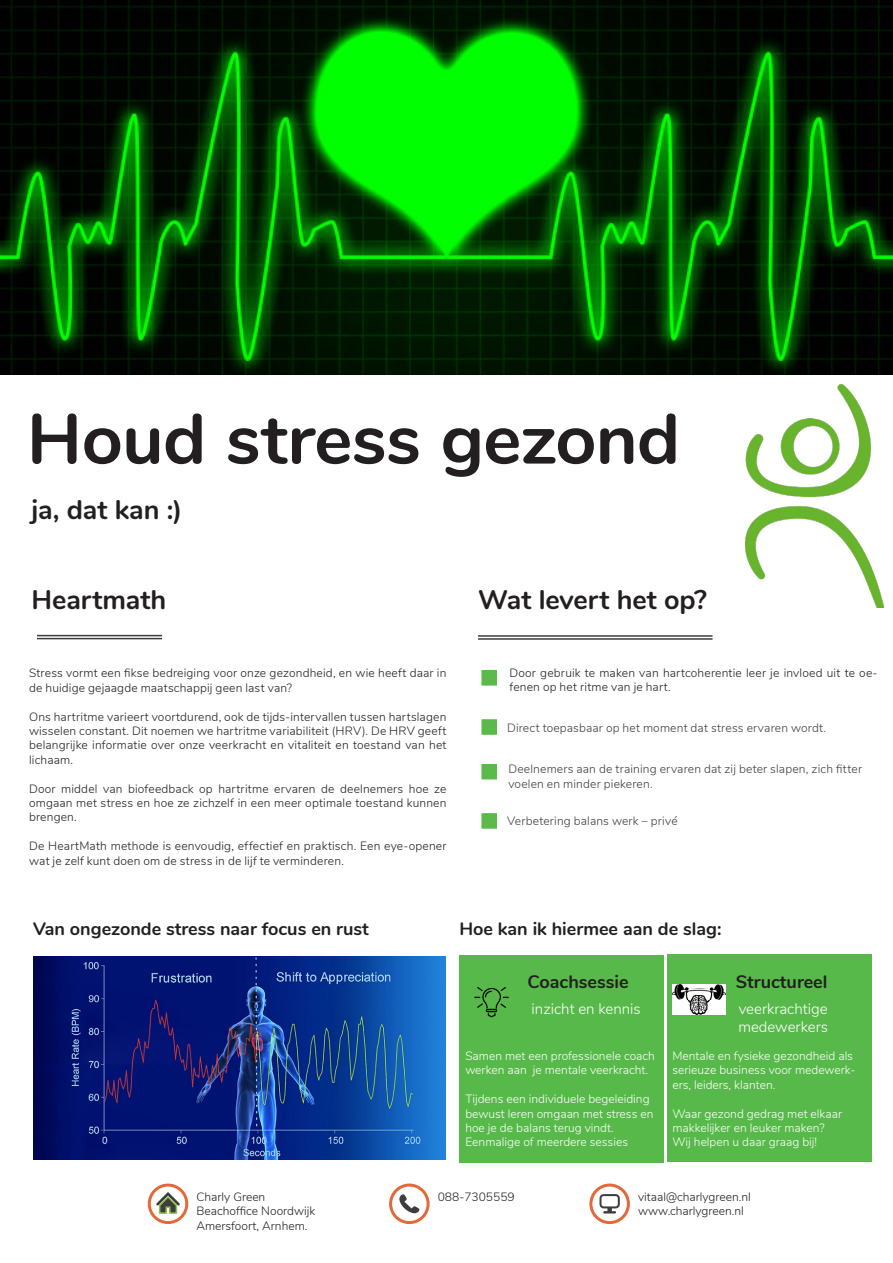
<style>
.page{position:relative;width:893px;height:1263px;background:#fff}
.page>*{position:absolute;margin:0;border:0;box-sizing:border-box;transform-origin:0 0}
.Slogan{font:700 70.5px "Nunito";letter-spacing:-.01em;color:#231f20}
.nunito{font:700 27px "Nunito";letter-spacing:-.005em;color:#231f20}
.Contact{font:700 18px "Nunito";color:#231f20}
.Subtitle{font:700 18px "Nunito";color:#231f20}
.Subtitle_2{font:300 15px/18px "Nunito";color:#fff}
.Text_2{font:300 12px/14.4px "Nunito";letter-spacing:.015em;color:#231f20}
.Text{font:300 12px/14.4px "Nunito";color:#fff}
.Text_2-2{font:300 12px/14.4px "Nunito";letter-spacing:.015em;color:#3e3e3f}
.Contact-2{font:300 12px "Nunito";color:#231f20}
</style>
<div class="page">
<img style="left:745px;top:384px;width:138px;height:223px">
<div style="left:459px;top:955px;width:205px;height:208px;background:#57b949"></div>
<div style="left:667px;top:954px;width:204px;height:208px;background:#57b949"></div>
<div style="left:481px;top:670px;width:16px;height:15px;background:#5aba4a"></div>
<div style="left:481px;top:719px;width:16px;height:16px;background:#5aba49;border:2px solid #5aba4a"></div>
<div style="left:481px;top:813px;width:16px;height:16px;background:#5aba4a;border:2px solid #5aba49"></div>
<div style="left:481px;top:764px;width:16px;height:15px;background:#5aba4a"></div>
<hr style="left:478px;top:635px;width:234px;height:2px;background:#3e3e3f">
<hr style="left:478px;top:638px;width:234px;height:2px;background:#3e3e3f">
<svg style="left:156px;top:1192px;width:24px;height:22px"></svg>
<div style="left:148px;top:1183px;width:40px;height:41px;border:3px solid #e3683a;border-radius:50%"></div>
<svg style="left:399px;top:1194px;width:20px;height:19px"></svg>
<div style="left:389px;top:1183px;width:41px;height:41px;border:3px solid #e3683a;border-radius:50%"></div>
<svg style="left:599px;top:1194px;width:21px;height:19px"></svg>
<div style="left:589px;top:1183px;width:41px;height:41px;border:3px solid #e3683a;border-radius:50%"></div>
<hr style="left:37px;top:635px;width:125px;height:1px;background:#3e3e3f">
<hr style="left:37px;top:638px;width:125px;height:1px;background:#3e3e3f">
<img style="left:474px;top:987px;width:35px;height:31px">
<img style="left:672px;top:984px;width:54px;height:30px">
<img style="left:0;top:0;width:893px;height:374px">
<img style="left:34px;top:956px;width:411px;height:203px">
<p class="Slogan" style="left:27px;top:387px;width:655px">Houd stress gezond</p>
<p class="nunito" style="left:32px;top:489px;width:152px">ja, dat kan :)</p>
<p class="nunito" style="left:32px;top:579px;width:136px">Heartmath</p>
<p class="Text_2" style="left:29px;top:665px;width:419px">Stress vormt een fikse bedreiging voor onze gezondheid, en wie heeft daar in de huidige gejaagde maatschappij geen last van?</p>
<p class="Text_2" style="left:29px;top:708px;width:419px;text-align:justify">Ons hartritme varieert voortdurend, ook de tijds-intervallen tussen hartslagen wisselen constant. Dit noemen we hartritme variabiliteit (HRV). De HRV geeft belangrijke informatie over onze veerkracht en vitaliteit en toestand van het lichaam.</p>
<p class="Text_2" style="left:29px;top:780px;width:419px;text-align:justify">Door middel van biofeedback op hartritme ervaren de deelnemers hoe ze omgaan met stress en hoe ze zichzelf in een meer optimale toestand kunnen brengen.</p>
<p class="Text_2" style="left:29px;top:838px;width:419px">De HeartMath methode is eenvoudig, effectief en praktisch. Een eye-opener wat je zelf kunt doen om de stress in de lijf te verminderen.</p>
<p class="nunito" style="left:478px;top:579px;width:231px">Wat levert het op?</p>
<p class="Text_2" style="left:509px;top:664px;width:370px">Door gebruik te maken van hartcoherentie leer je invloed uit te oe&shy;fenen op het ritme van je hart.</p>
<p class="Text_2-2" style="left:507px;top:720px;width:321px">Direct toepasbaar op het moment dat stress ervaren wordt.</p>
<p class="Text_2-2" style="left:508px;top:761px;width:355px">Deelnemers aan de training ervaren dat zij beter slapen, zich fitter voelen en minder piekeren.</p>
<p class="Text_2-2" style="left:507px;top:813px;width:172px">Verbetering balans werk – privé</p>
<p class="Contact" style="left:33px;top:915px;width:337px">Van ongezonde stress naar focus en rust</p>
<p class="Contact" style="left:459px;top:915px;width:264px">Hoe kan ik hiermee aan de slag:</p>
<p class="Subtitle" style="left:527px;top:969px;width:103px">Coachsessie</p>
<p class="Subtitle" style="left:736px;top:968px;width:93px">Structureel</p>
<p class="Subtitle_2" style="left:532px;top:999px;width:111px">inzicht en kennis</p>
<p class="Subtitle_2" style="left:738px;top:999px;width:91px">veerkrachtige medewerkers</p>
<p class="Text" style="left:465px;top:1048px;width:191px">Samen met een professionele coach werken aan je mentale veerkracht.</p>
<p class="Text" style="left:465px;top:1091px;width:190px">Tijdens een individuele begeleiding bewust leren omgaan met stress en hoe je de balans terug vindt.</p>
<p class="Text" style="left:465px;top:1134px;width:164px">Eenmalige of meerdere sessies</p>
<p class="Text" style="left:672px;top:1048px;width:185px">Mentale en fysieke gezondheid als serieuze business voor medewerk&shy;ers, leiders, klanten.</p>
<p class="Text" style="left:672px;top:1105px;width:171px">Waar gezond gedrag met elkaar makkelijker en leuker maken?</p>
<p class="Text" style="left:672px;top:1134px;width:146px">Wij helpen u daar graag bij!</p>
<p class="Contact-2" style="left:196px;top:1188px;width:70px">Charly Green</p>
<p class="Contact-2" style="left:196px;top:1202px;width:120px">Beachoffice Noordwijk</p>
<p class="Contact-2" style="left:196px;top:1217px;width:113px">Amersfoort, Arnhem.</p>
<p class="Contact-2" style="left:438px;top:1188px;width:79px">088-7305559</p>
<p class="Contact-2" style="left:638px;top:1188px;width:114px">vitaal@charlygreen.nl</p>
<p class="Contact-2" style="left:638px;top:1202px;width:107px">www.charlygreen.nl</p>
</div>
